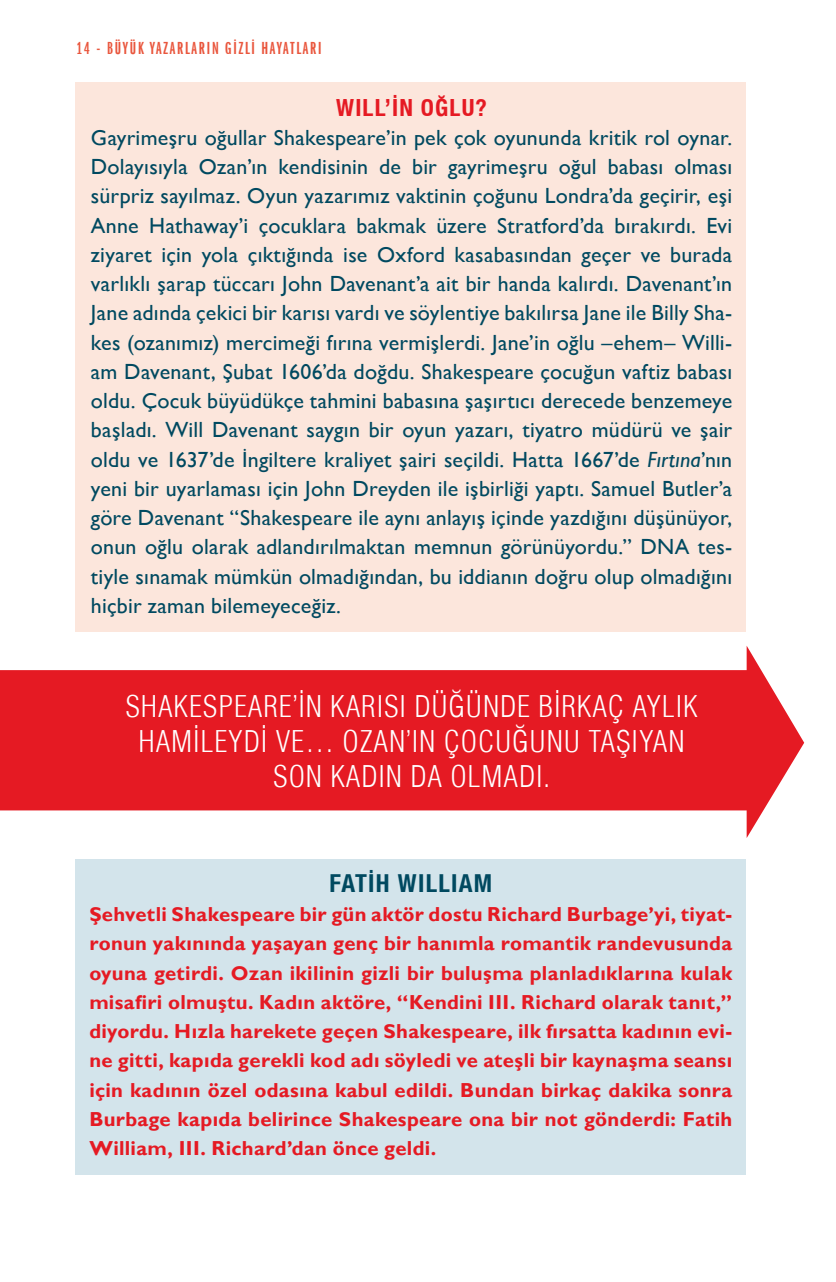
<style>
.page{position:relative;width:836px;height:1282px;background:#fff}
.page>*{position:absolute;margin:0;border:0;box-sizing:border-box;transform-origin:0 0}
.t1{font:300 condensed 29.25px "Helvetica LT";letter-spacing:.03em;color:#fff}
.t2{font:700 condensed 24.75px "Helvetica Neue";letter-spacing:.05em;color:#004960}
.t3{font:700 condensed 23.62px "Helvetica Neue";letter-spacing:.05em;color:#e51a23}
.t4{font:22.05px/29.2px "Gill Sans";letter-spacing:.01em;color:#004960;text-align:justify}
.t5{font:700 20.25px/29.2px "Gill Sans";letter-spacing:.015em;color:#e51a23;text-align:justify}
.t6{font:18px "ITC Franklin Gothic Std Dm X Cp";letter-spacing:.1em;color:#e9563d}
.s1{font-style:italic}
</style>
<div class="page">
<div style="left:76px;top:82px;width:669px;height:549px;background:#fce6dc"></div>
<div style="left:76px;top:860px;width:669px;height:315px;background:#d3e4eb"></div>
<svg style="left:0;top:646px;width:804px;height:192px;fill:#e51a23"></svg>
<p class="t6" style="left:77px;top:38px;width:246px">14 - BÜYÜK YAZARLARIN GİZLİ HAYATLARI</p>
<p class="t3" style="left:336px;top:93px;width:152px">WILL’İN OĞLU?</p>
<p class="t4" style="left:91px;top:123px;width:642px">Gayrimeşru oğullar Shakespeare’in pek çok oyununda kritik rol oynar.<br>Dolayısıyla Ozan’ın kendisinin de bir gayrimeşru oğul babası olması sürpriz sayılmaz. Oyun yazarımız vaktinin çoğunu Londra’da geçirir, eşi Anne Hathaway’i çocuklara bakmak üzere Stratford’da bırakırdı. Evi ziyaret için yola çıktığında ise Oxford kasabasından geçer ve burada varlıklı şarap tüccarı John Davenant’a ait bir handa kalırdı. Davenant’ın Jane adında çekici bir karısı vardı ve söylentiye bakılırsa Jane ile Billy Sha&shy;kes (ozanımız) mercimeği fırına vermişlerdi. Jane’in oğlu –ehem– Willi&shy;am Davenant, Şubat 1606’da doğdu. Shakespeare çocuğun vaftiz babası oldu. Çocuk büyüdükçe tahmini babasına şaşırtıcı derecede benzemeye başladı. Will Davenant saygın bir oyun yazarı, tiyatro müdürü ve şair oldu ve 1637’de İngiltere kraliyet şairi seçildi. Hatta 1667’de <span class="s1">Fırtına</span>’nın yeni bir uyarlaması için John Dreyden ile işbirliği yaptı. Samuel Butler’a göre Davenant “Shakespeare ile aynı anlayış içinde yazdığını düşünüyor, onun oğlu olarak adlandırılmaktan memnun görünüyordu.” DNA tes&shy;tiyle sınamak mümkün olmadığından, bu iddianın doğru olup olmadığını hiçbir zaman bilemeyeceğiz.</p>
<p class="t1" style="left:125px;top:688px;width:574px">SHAKESPEARE’İN KARISI DÜĞÜNDE BİRKAÇ AYLIK</p>
<p class="t1" style="left:138px;top:723px;width:547px">HAMİLEYDİ VE… OZAN’IN ÇOCUĞUNU TAŞIYAN</p>
<p class="t1" style="left:273px;top:758px;width:278px">SON KADIN DA OLMADI.</p>
<p class="t2" style="left:329px;top:868px;width:164px">FATİH WILLIAM</p>
<p class="t5" style="left:89px;top:900px;width:644px">Şehvetli Shakespeare bir gün aktör dostu Richard Burbage’yi, tiyat&shy;ronun yakınında yaşayan genç bir hanımla romantik randevusunda oyuna getirdi. Ozan ikilinin gizli bir buluşma planladıklarına kulak misafiri olmuştu. Kadın aktöre, “Kendini III. Richard olarak tanıt,” diyordu. Hızla harekete geçen Shakespeare, ilk fırsatta kadının evi&shy;ne gitti, kapıda gerekli kod adı söyledi ve ateşli bir kaynaşma seansı için kadının özel odasına kabul edildi. Bundan birkaç dakika sonra Burbage kapıda belirince Shakespeare ona bir not gönderdi: Fatih William, III. Richard’dan önce geldi.</p>
</div>
